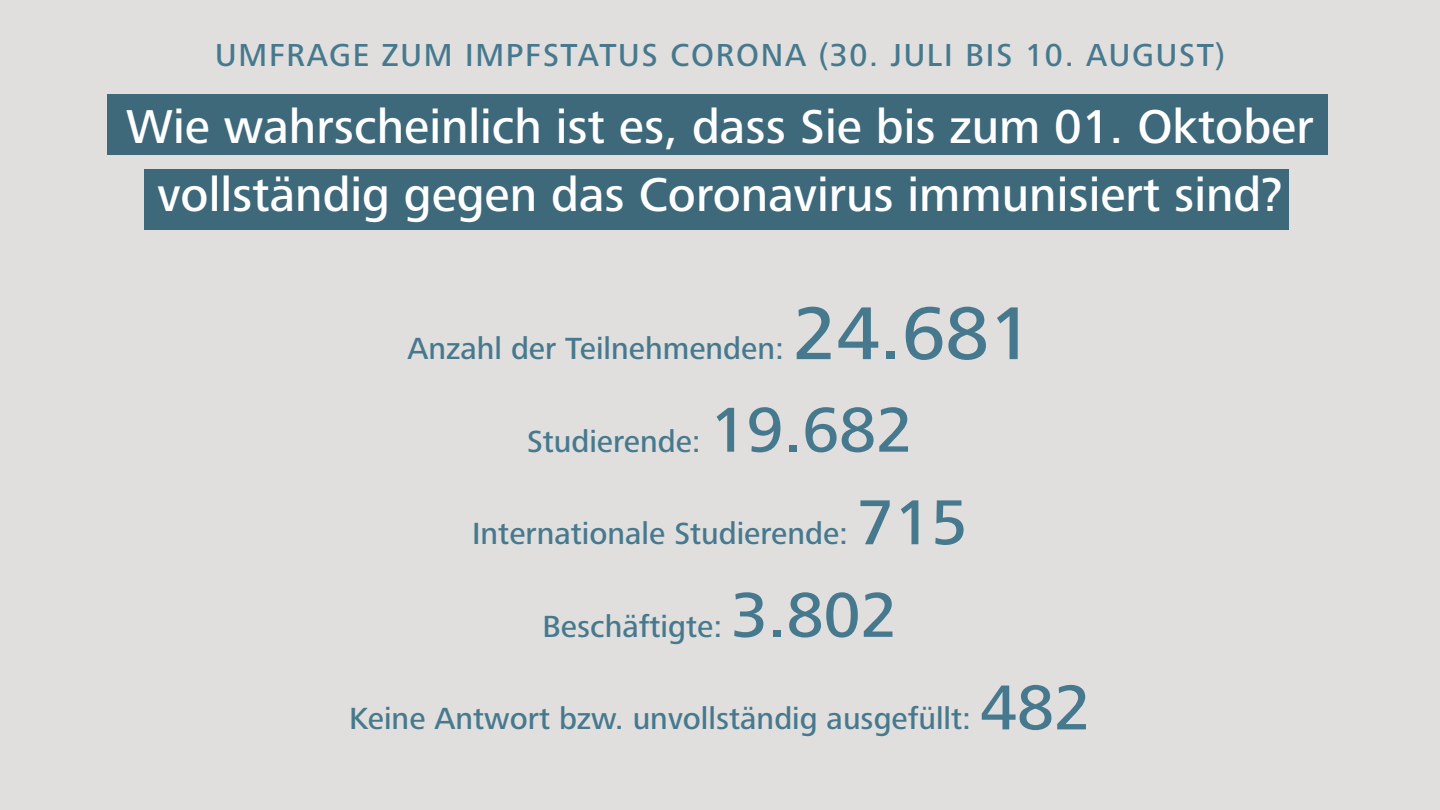
<style>
.page{position:relative;width:1440px;height:810px;background:#e0dfde}
.page>*{position:absolute;margin:0;border:0;box-sizing:border-box;transform-origin:0 0}
.t1{font:500 77.55px "Frutiger Next LTW1 G";color:#47798e}
.t2{font:500 49.28px/67.5px "Frutiger Next LTW1 G";color:#fff;text-align:center}
.t3{font:500 33px "Frutiger Next LTW1 G";letter-spacing:.055em;color:#47798e}
.t4{font:500 31.72px "Frutiger Next LTW1 G";color:#47798e}
.s1{font-size:65.78px}
</style>
<div class="page">
<div style="left:107px;top:94px;width:1221px;height:61px;background:#3e697b"></div>
<div style="left:144px;top:169px;width:1145px;height:61px;background:#3e697b"></div>
<p class="t3" style="left:215px;top:36px;width:1011px">UMFRAGE ZUM IMPFSTATUS CORONA (30. JULI BIS 10. AUGUST)</p>
<h2 class="t2" style="left:126px;top:95px;width:1189px">Wie wahrscheinlich ist es, dass Sie bis zum 01. Oktober vollständig gegen das Coronavirus immunisiert sind?</h2>
<p class="t4" style="left:408px;top:330px;width:378px">Anzahl der Teilnehmenden:</p>
<h1 class="t1" style="left:793px;top:289px;width:241px">24.681</h1>
<p class="t4" style="left:527px;top:423px;width:388px">Studierende: <span class="s1">19.682</span></p>
<p class="t4" style="left:472px;top:516px;width:497px">Internationale Studierende: <span class="s1">715</span></p>
<p class="t4" style="left:543px;top:608px;width:356px">Beschäftigte: <span class="s1">3.802</span></p>
<p class="t4" style="left:349px;top:701px;width:743px">Keine Antwort bzw. unvollständig ausgefüllt: <span class="s1">482</span></p>
</div>
